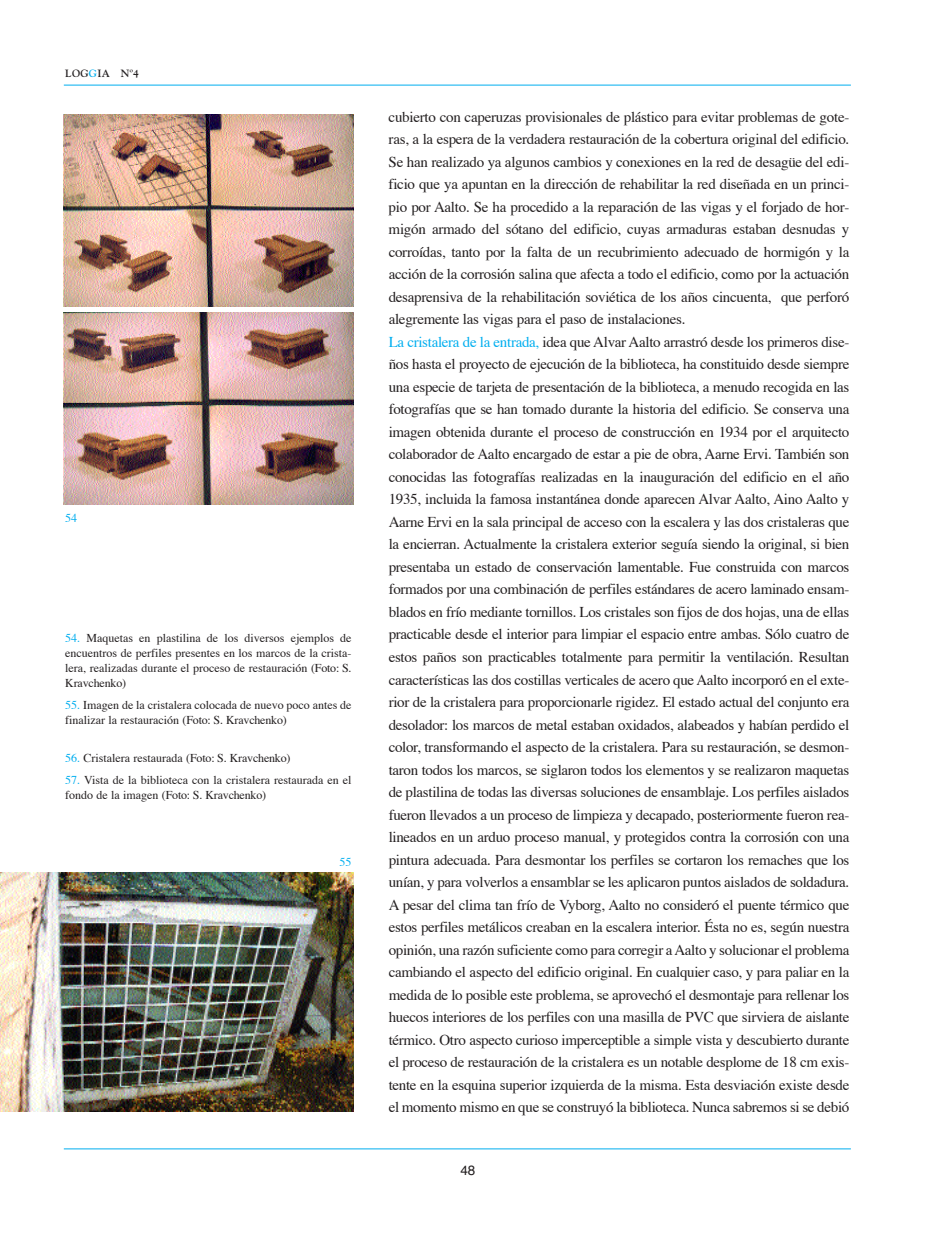
<style>
.page{position:relative;width:936px;height:1234px;background:#fff}
.page>*{position:absolute;margin:0;border:0;box-sizing:border-box;transform-origin:0 0}
.t1{font:15px/22.5px "Times";letter-spacing:-.02em;color:#231f20}
.t2{font:13.5px "Helvetica";color:#231f20}
.t3{font:12px/15px "Times";color:#231f20}
.t4{font:12px "Times";color:#00aeef}
.t5{font:700 10.5px "Goudy";letter-spacing:.03em;color:#231f20}
.s1{color:#00aeef}
</style>
<div class="page">
<hr style="left:64px;top:1148px;width:786px;height:1px;background:#00aeef">
<hr style="left:64px;top:85px;width:786px;height:1px;background:#00aeef">
<img style="left:64px;top:114px;width:289px;height:193px">
<img style="left:64px;top:312px;width:289px;height:192px">
<img style="left:0;top:872px;width:353px;height:239px">
<p class="t5" style="left:65px;top:67px;width:75px">LOG<span class="s1">G</span>IA Nº4</p>
<p class="t4" style="left:65px;top:513px;width:13px">54</p>
<p class="t3" style="left:65px;top:631px;width:288px;text-align:justify"><span class="s1">54.</span> Maquetas en plastilina de los diversos ejemplos de encuentros de perfiles presentes en los marcos de la crista&shy;lera, realizadas durante el proceso de restauración (Foto: S.<br>Kravchenko)</p>
<p class="t3" style="left:65px;top:698px;width:288px"><span class="s1">55.</span> Imagen de la cristalera colocada de nuevo poco antes de finalizar la restauración (Foto: S. Kravchenko)</p>
<p class="t3" style="left:65px;top:751px;width:227px"><span class="s1">56.</span> Cristalera restaurada (Foto: S. Kravchenko)</p>
<p class="t3" style="left:65px;top:773px;width:288px"><span class="s1">57.</span> Vista de la biblioteca con la cristalera restaurada en el fondo de la imagen (Foto: S. Kravchenko)</p>
<p class="t4" style="left:339px;top:856px;width:13px">55</p>
<p class="t1" style="left:388px;top:106px;width:462px">cubierto con caperuzas provisionales de plástico para evitar problemas de gote&shy;ras, a la espera de la verdadera restauración de la cobertura original del edificio.<br>Se han realizado ya algunos cambios y conexiones en la red de desagüe del edi&shy;ficio que ya apuntan en la dirección de rehabilitar la red diseñada en un princi&shy;pio por Aalto. Se ha procedido a la reparación de las vigas y el forjado de hor&shy;migón armado del sótano del edificio, cuyas armaduras estaban desnudas y corroídas, tanto por la falta de un recubrimiento adecuado de hormigón y la acción de la corrosión salina que afecta a todo el edificio, como por la actuación desaprensiva de la rehabilitación soviética de los años cincuenta, que perforó alegremente las vigas para el paso de instalaciones.<br><span class="s1">La cristalera de la entrada,</span> idea que Alvar Aalto arrastró desde los primeros dise&shy;ños hasta el proyecto de ejecución de la biblioteca, ha constituido desde siempre una especie de tarjeta de presentación de la biblioteca, a menudo recogida en las fotografías que se han tomado durante la historia del edificio. Se conserva una imagen obtenida durante el proceso de construcción en 1934 por el arquitecto colaborador de Aalto encargado de estar a pie de obra, Aarne Ervi. También son conocidas las fotografías realizadas en la inauguración del edificio en el año 1935, incluida la famosa instantánea donde aparecen Alvar Aalto, Aino Aalto y Aarne Ervi en la sala principal de acceso con la escalera y las dos cristaleras que la encierran. Actualmente la cristalera exterior seguía siendo la original, si bien presentaba un estado de conservación lamentable. Fue construida con marcos formados por una combinación de perfiles estándares de acero laminado ensam&shy;blados en frío mediante tornillos. Los cristales son fijos de dos hojas, una de ellas practicable desde el interior para limpiar el espacio entre ambas. Sólo cuatro de estos paños son practicables totalmente para permitir la ventilación. Resultan características las dos costillas verticales de acero que Aalto incorporó en el exte&shy;rior de la cristalera para proporcionarle rigidez. El estado actual del conjunto era desolador: los marcos de metal estaban oxidados, alabeados y habían perdido el color, transformando el aspecto de la cristalera. Para su restauración, se desmon&shy;taron todos los marcos, se siglaron todos los elementos y se realizaron maquetas de plastilina de todas las diversas soluciones de ensamblaje. Los perfiles aislados fueron llevados a un proceso de limpieza y decapado, posteriormente fueron rea&shy;lineados en un arduo proceso manual, y protegidos contra la corrosión con una pintura adecuada. Para desmontar los perfiles se cortaron los remaches que los unían, y para volverlos a ensamblar se les aplicaron puntos aislados de soldadura.<br>A pesar del clima tan frío de Vyborg, Aalto no consideró el puente térmico que estos perfiles metálicos creaban en la escalera interior. Ésta no es, según nuestra opinión, una razón suficiente como para corregir aAalto y solucionar el problema cambiando el aspecto del edificio original. En cualquier caso, y para paliar en la medida de lo posible este problema, se aprovechó el desmontaje para rellenar los huecos interiores de los perfiles con una masilla de PVC que sirviera de aislante térmico. Otro aspecto curioso imperceptible a simple vista y descubierto durante el proceso de restauración de la cristalera es un notable desplome de 18 cm exis&shy;tente en la esquina superior izquierda de la misma. Esta desviación existe desde el momento mismo en que se construyó la biblioteca. Nunca sabremos si se debió</p>
<p class="t2" style="left:460px;top:1163px;width:17px">48</p>
</div>
